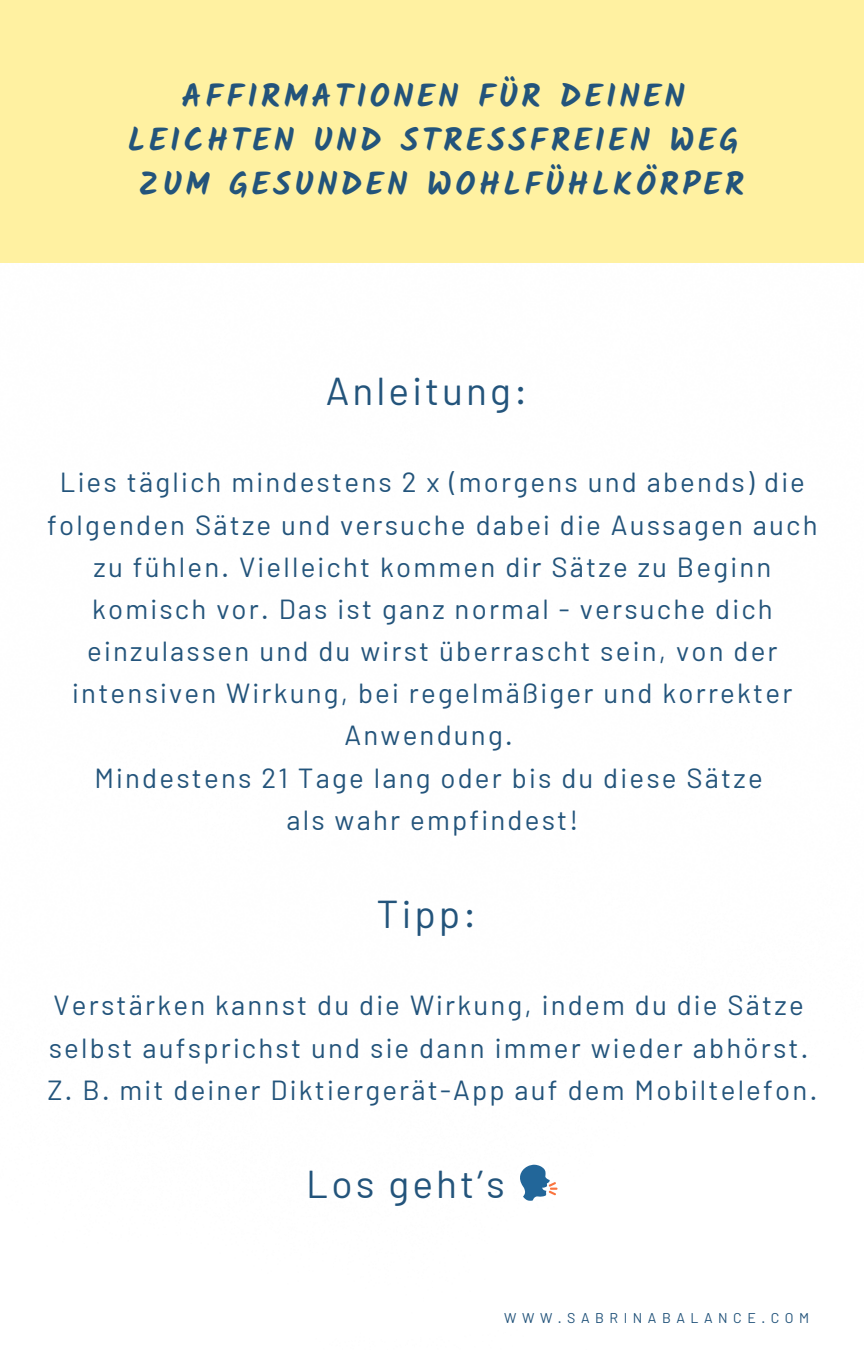
<style>
.page{position:relative;width:864px;height:1350px;background:#fff}
.page>*{position:absolute;margin:0;border:0;box-sizing:border-box;transform-origin:0 0}
.t1{font:38.93px "Barlow";letter-spacing:.08em;color:#23547b}
.t2{font:700 32.18px "Kalam";letter-spacing:.11em;color:#23547b}
.t3{font:27.68px/42.3px "Barlow";letter-spacing:.08em;color:#23547b;text-align:center}
.t4{font:14.17px "Barlow";letter-spacing:.39em;color:#23547b}
</style>
<div class="page">
<div style="left:0;top:0;width:864px;height:263px;background:#fff1a1"></div>
<p class="t2" style="left:182px;top:77px;width:505px">AFFIRMATIONEN FÜR DEINEN</p>
<p class="t2" style="left:128px;top:121px;width:612px">LEICHTEN UND STRESSFREIEN WEG</p>
<p class="t2" style="left:138px;top:165px;width:607px">ZUM GESUNDEN WOHLFÜHLKÖRPER</p>
<p class="t1" style="left:326px;top:366px;width:203px">Anleitung:</p>
<p class="t3" style="left:47px;top:460px;width:772px">Lies täglich mindestens 2 x (morgens und abends) die folgenden Sätze und versuche dabei die Aussagen auch zu fühlen. Vielleicht kommen dir Sätze zu Beginn komisch vor. Das ist ganz normal - versuche dich einzulassen und du wirst überrascht sein, von der intensiven Wirkung, bei regelmäßiger und korrekter Anwendung.</p>
<p class="t3" style="left:94px;top:755px;width:670px">Mindestens 21 Tage lang oder bis du diese Sätze</p>
<p class="t3" style="left:286px;top:798px;width:293px">als wahr empfindest!</p>
<p class="t1" style="left:377px;top:889px;width:101px">Tipp:</p>
<p class="t3" style="left:53px;top:983px;width:752px">Verstärken kannst du die Wirkung, indem du die Sätze</p>
<p class="t3" style="left:49px;top:1025px;width:761px">selbst aufsprichst und sie dann immer wieder abhörst.</p>
<p class="t3" style="left:48px;top:1068px;width:771px">Z. B. mit deiner Diktiergerät-App auf dem Mobiltelefon.</p>
<p class="t1" style="left:306px;top:1159px;width:200px">Los geht’s</p>
<p class="t4" style="left:504px;top:1309px;width:307px">WWW.SABRINABALANCE.COM</p>
</div>
